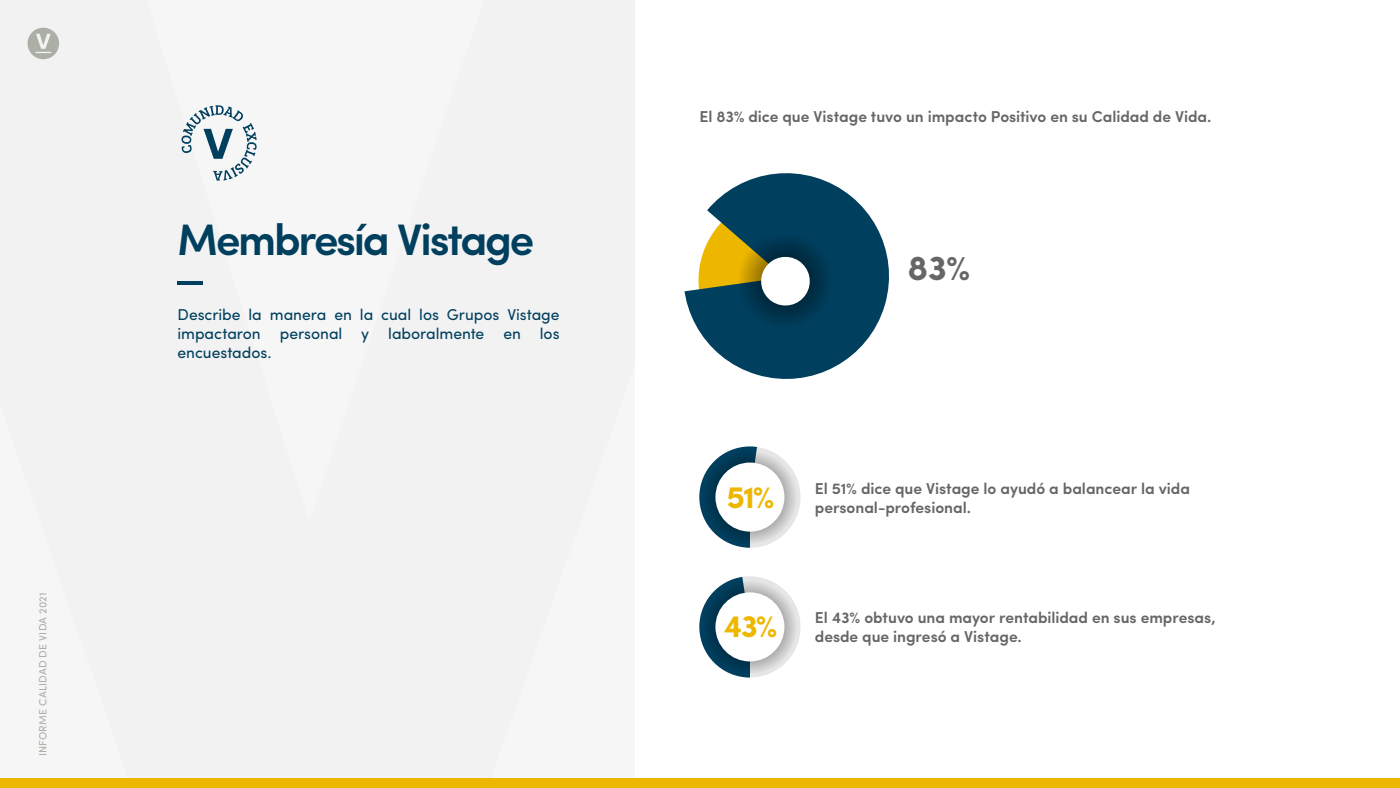
<style>
.page{position:relative;width:1400px;height:788px;background:#fff}
.page>*{position:absolute;margin:0;border:0;box-sizing:border-box;transform-origin:0 0}
.t1{font:600 44.1px "Sofia Pro";letter-spacing:-.05em;color:#003f5e}
.t2{font:700 34.91px "Sofia Pro";color:#666}
.t3{font:700 31.32px "Sofia Pro";color:#edb700}
.t4{font:600 15.75px/18.9px "Sofia Pro";letter-spacing:-.005em;color:#666}
.t5{font:15.75px/18.9px "Sofia Pro";letter-spacing:-.005em;color:#003f5e;text-align:justify}
.t6{font:10.5px "Sofia Pro";letter-spacing:.015em;color:#abafa6}
</style>
<div class="page">
<div style="left:0;top:0;width:634px;height:778px;background:#f2f2f2"></div>
<svg style="left:28px;top:28px;width:31px;height:31px"></svg>
<hr style="left:178px;top:281px;width:25px;height:3px;background:#003f5e">
<div style="left:699px;top:446px;width:102px;height:101px;background:#e6e6e6;border-radius:51px"></div>
<svg style="left:699px;top:446px;width:67px;height:101px"></svg>
<svg style="left:703px;top:450px;width:94px;height:94px;background:#64808f"></svg>
<div style="left:715px;top:462px;width:69px;height:69px;background:#fff;border-radius:50%"></div>
<div style="left:699px;top:576px;width:102px;height:101px;background:#e6e6e6;border-radius:51px"></div>
<svg style="left:699px;top:576px;width:51px;height:101px"></svg>
<svg style="left:703px;top:580px;width:94px;height:93px"></svg>
<div style="left:715px;top:592px;width:69px;height:69px;background:#fff;border-radius:50%"></div>
<div style="left:0;top:778px;width:1400px;height:10px;background:#edb700"></div>
<svg style="left:181px;top:105px;width:76px;height:75px"></svg>
<svg style="left:684px;top:173px;width:205px;height:206px;fill:#003f5e"></svg>
<svg style="left:689px;top:186px;width:143px;height:171px"></svg>
<p class="t6" style="left:35px;top:756px;width:165px;rotate:-90deg">INFORME CALIDAD DE VIDA 2021</p>
<h1 class="t1" style="left:178px;top:206px;width:358px">Membresía Vistage</h1>
<p class="t5" style="left:178px;top:304px;width:384px">Describe la manera en la cual los Grupos Vistage impactaron personal y laboralmente en los encuestados.</p>
<p class="t4" style="left:699px;top:106px;width:514px">El 83% dice que Vistage tuvo un impacto Positivo en su Calidad de Vida.</p>
<h2 class="t2" style="left:908px;top:241px;width:64px">83%</h2>
<h3 class="t3" style="left:727px;top:472px;width:49px">51%</h3>
<p class="t4" style="left:815px;top:478px;width:377px">El 51% dice que Vistage lo ayudó a balancear la vida</p>
<p class="t4" style="left:815px;top:496px;width:158px">personal-profesional.</p>
<p class="t4" style="left:723px;top:607px;width:494px;text-indent:91px">El 43% obtuvo una mayor rentabilidad en sus empresas,<br><sup>43%</sup> desde que ingresó a Vistage.</p>
</div>
